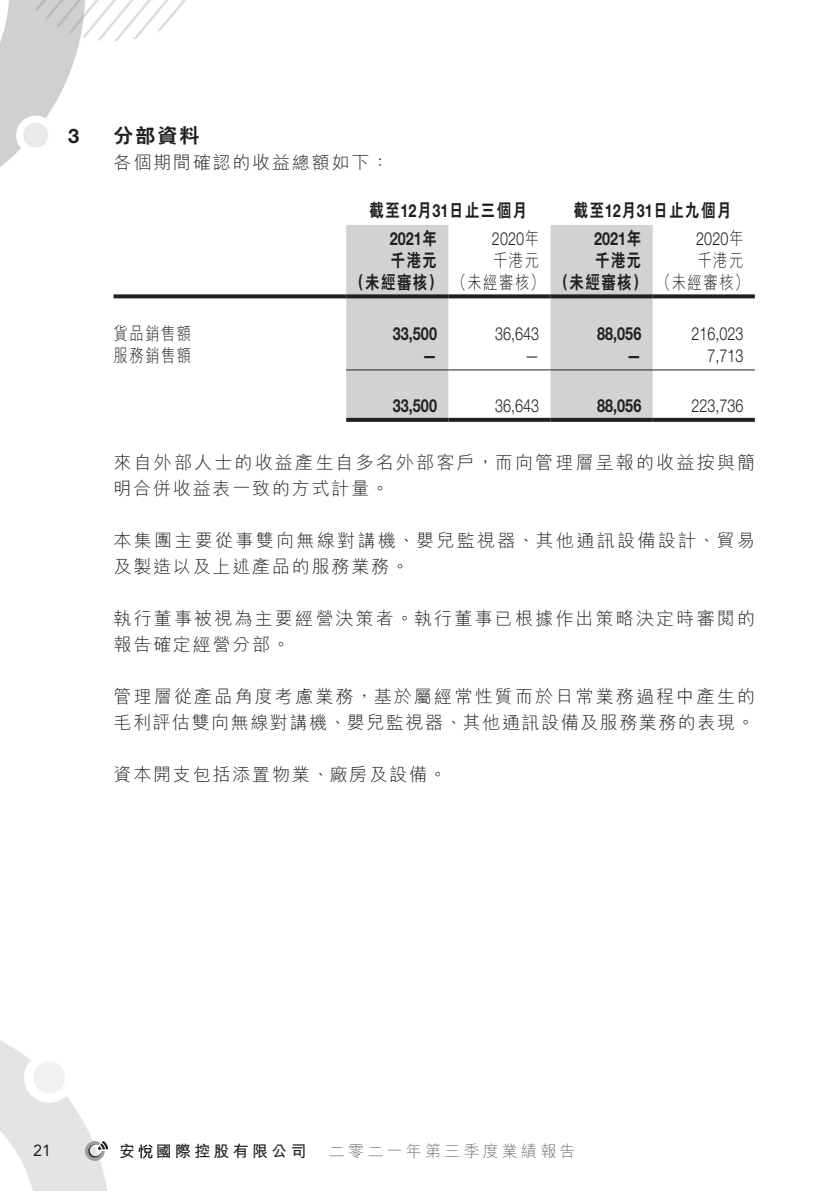
<style>
.page{position:relative;width:840px;height:1191px;background:#fff}
.page>*{position:absolute;margin:0;border:0;box-sizing:border-box;transform-origin:0 0}
._01_H1{font:800 20px "C Hei 2 HK";color:#231f20}
._01_H1-2{font:700 20px "Helvetica Neue LT Std";color:#231f20}
._00_txt{font:300 18px/26px "M Hei HK";letter-spacing:.12em;color:#231f20}
._50_Table_txt{font:800 18px "C Hei 2 HK";letter-spacing:.1em;color:#231f20;scale:.8 1}
._50_Table_txt-2{font:300 18px "Helvetica Neue LT Std";color:#231f20;scale:.8 1}
._50_Table_txt-3{font:700 18px "Helvetica Neue LT Std";color:#231f20;scale:.8 1}
._00_txt-2{font:300 18px "M Hei HK";letter-spacing:.1em;color:#231f20}
._50_Table_txt-4{font:300 18px "M Hei HK";letter-spacing:.1em;color:#231f20;scale:.8 1}
.t1{font:300 16px "M Hei HK";letter-spacing:.2em;color:#6c6d70}
.t2{font:700 16px "M Hei HK";letter-spacing:.2em;color:#231f20}
.t3{font:16px "Avenir LT Std";color:#231f20}
.s1{font-family:"Helvetica Neue LT Std";font-weight:700}
.s2{font-family:"C Hei 2 HK";font-weight:800}
.s3{font-family:"M Hei HK"}
</style>
<div class="page">
<img style="left:0;top:0;width:755px;height:1191px">
<svg style="left:85px;top:1140px;width:23px;height:20px"></svg>
<svg style="left:138px;top:1144px;width:15px;height:14px"></svg>
<svg style="left:346px;top:225px;width:306px;height:193px;fill:#d1d2d4"></svg>
<svg style="left:113px;top:294px;width:233px;height:4px"></svg>
<svg style="left:346px;top:294px;width:102px;height:4px"></svg>
<svg style="left:448px;top:294px;width:102px;height:4px"></svg>
<svg style="left:550px;top:294px;width:102px;height:4px"></svg>
<svg style="left:652px;top:294px;width:102px;height:4px"></svg>
<hr style="left:346px;top:369px;width:102px;height:1px;background:#231f20">
<hr style="left:448px;top:369px;width:102px;height:1px;background:#231f20">
<hr style="left:550px;top:369px;width:102px;height:1px;background:#231f20">
<hr style="left:652px;top:369px;width:102px;height:1px;background:#231f20">
<svg style="left:346px;top:418px;width:102px;height:4px"></svg>
<svg style="left:448px;top:418px;width:102px;height:4px"></svg>
<svg style="left:550px;top:418px;width:102px;height:4px"></svg>
<svg style="left:652px;top:418px;width:102px;height:4px"></svg>
<p class="_01_H1-2" style="left:68px;top:123px;width:13px">3</p>
<p class="_01_H1" style="left:113px;top:125px;width:87px">分部資料</p>
<p class="_00_txt-2" style="left:113px;top:153px;width:277px">各個期間確認的收益總額如下：</p>
<p class="_50_Table_txt" style="left:369px;top:201px;width:198px">截至<span class="s1">12</span>月<span class="s1">31</span>日止三個月</p>
<p class="_50_Table_txt" style="left:573px;top:201px;width:198px">截至<span class="s1">12</span>月<span class="s1">31</span>日止九個月</p>
<p class="_50_Table_txt-3" style="left:389px;top:227px;width:60px">2021<span class="s2">年</span></p>
<p class="_50_Table_txt-2" style="left:491px;top:227px;width:60px">2020<span class="s3">年</span></p>
<p class="_50_Table_txt-3" style="left:593px;top:227px;width:60px">2021<span class="s2">年</span></p>
<p class="_50_Table_txt-2" style="left:696px;top:227px;width:60px">2020<span class="s3">年</span></p>
<p class="_50_Table_txt" style="left:390px;top:251px;width:59px">千港元</p>
<p class="_50_Table_txt-4" style="left:493px;top:251px;width:59px">千港元</p>
<p class="_50_Table_txt" style="left:595px;top:251px;width:59px">千港元</p>
<p class="_50_Table_txt-4" style="left:697px;top:251px;width:59px">千港元</p>
<p class="_50_Table_txt" style="left:350px;top:273px;width:117px">（未經審核）</p>
<p class="_50_Table_txt-4" style="left:452px;top:273px;width:117px">（未經審核）</p>
<p class="_50_Table_txt" style="left:554px;top:273px;width:117px">（未經審核）</p>
<p class="_50_Table_txt-4" style="left:656px;top:273px;width:117px">（未經審核(</p>
<p class="_50_Table_txt-4" style="left:113px;top:324px;width:99px">貨品銷售額</p>
<p class="_50_Table_txt-3" style="left:393px;top:322px;width:57px">33,500</p>
<p class="_50_Table_txt-2" style="left:495px;top:323px;width:57px">36,643</p>
<p class="_50_Table_txt-3" style="left:597px;top:322px;width:57px">88,056</p>
<p class="_50_Table_txt-2" style="left:691px;top:323px;width:67px">216,023</p>
<p class="_50_Table_txt-4" style="left:113px;top:346px;width:99px">服務銷售額</p>
<p class="_50_Table_txt-3" style="left:422px;top:344px;width:19px">—</p>
<p class="_50_Table_txt-2" style="left:524px;top:345px;width:20px">—</p>
<p class="_50_Table_txt-3" style="left:626px;top:344px;width:20px">—</p>
<p class="_50_Table_txt-2" style="left:707px;top:345px;width:47px">7,713</p>
<p class="_50_Table_txt-3" style="left:393px;top:394px;width:57px">33,500</p>
<p class="_00_txt" style="left:113px;top:449px;width:642px">來自外部人士的收益產生自多名外部客戶，而向管理層呈報的收益按與簡明合併收益表一致的方式計量。</p>
<p class="_00_txt" style="left:113px;top:527px;width:642px">本集團主要從事雙向無線對講機、嬰兒監視器、其他通訊設備設計、貿易及製造以及上述產品的服務業務。</p>
<p class="_00_txt" style="left:113px;top:605px;width:642px">執行董事被視為主要經營決策者。執行董事已根據作出策略決定時審閱的報告確定經營分部。</p>
<p class="_00_txt" style="left:113px;top:683px;width:642px">管理層從產品角度考慮業務，基於屬經常性質而於日常業務過程中產生的毛利評估雙向無線對講機、嬰兒監視器、其他通訊設備及服務業務的表現。</p>
<p class="_00_txt-2" style="left:113px;top:765px;width:335px">資本開支包括添置物業、廠房及設備。</p>
<p class="_50_Table_txt-3" style="left:597px;top:394px;width:57px">88,056</p>
<p class="_50_Table_txt-2" style="left:495px;top:395px;width:57px">36,643</p>
<p class="_50_Table_txt-2" style="left:691px;top:395px;width:67px">223,736</p>
<p class="t3" style="left:33px;top:1141px;width:19px">21</p>
<p class="t2" style="left:119px;top:1139px;width:17px">安</p>
<p class="t2" style="left:156px;top:1139px;width:152px">國際控股有限公司</p>
<p class="t1" style="left:329px;top:1143px;width:248px">二零二一年第三季度業績報告</p>
</div>
